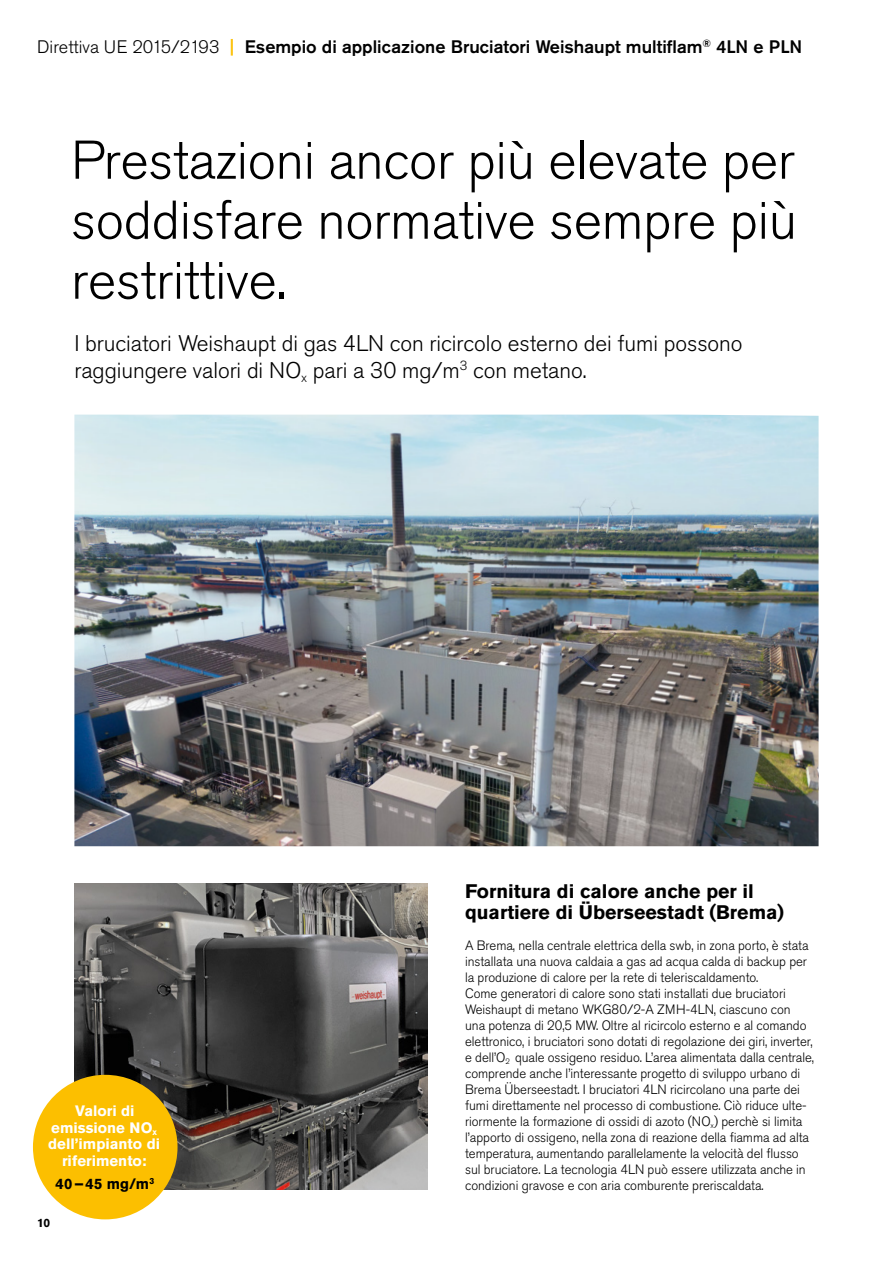
<style>
.page{position:relative;width:893px;height:1263px;background:#fff}
.page>*{position:absolute;margin:0;border:0;box-sizing:border-box;transform-origin:0 0}
.t1{font:300 54px/60px "Akzidenz Grotesk Pro";letter-spacing:-.005em;color:#000;text-align:justify}
.t2{font:300 22.5px/27px "Akzidenz Grotesk Pro";letter-spacing:-.005em;color:#000}
.t3{font:700 19.5px/21px "Akzidenz Grotesk Pro";color:#000}
.t4{font:500 18px "Akzidenz Grotesk Pro";color:#000}
.t5{font:700 15px/16.5px "Akzidenz Grotesk Pro";color:#fff;text-align:center}
.t6{font:700 15px "Akzidenz Grotesk Pro";color:#000}
.t7{font:300 13.5px/15.9px "Akzidenz Grotesk Pro";letter-spacing:-.005em;color:#000}
.t8{font:700 12px "Akzidenz Grotesk Pro";color:#000}
.s1{font-weight:300}
.s2{color:#fcbf00}
</style>
<div class="page">
<img style="left:74px;top:883px;width:354px;height:306px">
<img style="left:74px;top:415px;width:745px;height:431px">
<div style="left:33px;top:1075px;width:145px;height:144px;background:#fcbf00;border-radius:50%"></div>
<h3 class="t4" style="left:37px;top:35px;width:766px"><span class="s1">Direttiva UE 2015/2193</span> <span class="s2">|</span> Esempio di applicazione Bruciatori Weishaupt multiflam<sup>®</sup> 4LN e PLN</h3>
<h1 class="t1" style="left:71px;top:130px;width:727px">Prestazioni ancor più elevate per soddisfare normative sempre più restrittive.</h1>
<h2 class="t2" style="left:74px;top:329px;width:670px">I bruciatori Weishaupt di gas 4LN con ricircolo esterno dei fumi possono raggiungere valori di NO<sub>x</sub> pari a 30 mg/m<sup>3</sup> con metano.</h2>
<p class="t5" style="left:48px;top:1102px;width:113px">Valori di emissione NO<sub>x </sub>dell’impianto di riferimento:</p>
<p class="t6" style="left:56px;top:1174px;width:100px">40–45 mg/m<sup>3</sup></p>
<p class="t8" style="left:37px;top:1215px;width:15px">10</p>
<h3 class="t3" style="left:465px;top:880px;width:320px">Fornitura di calore anche per il quartiere di Überseestadt (Brema)</h3>
<p class="t7" style="left:465px;top:938px;width:350px">A Brema, nella centrale elettrica della swb, in zona porto, è stata installata una nuova caldaia a gas ad acqua calda di backup per la produzione di calore per la rete di teleriscaldamento.<br>Come generatori di calore sono stati installati due bruciatori Weishaupt di metano WKG80/2-A ZMH-4LN, ciascuno con<br>una potenza di 20,5 MW. Oltre al ricircolo esterno e al comando elettronico, i bruciatori sono dotati di regolazione dei giri, inverter, e dell’O<sub>2</sub> quale ossigeno residuo. L’area alimentata dalla centrale, comprende anche l’interessante progetto di sviluppo urbano di Brema Überseestadt. I bruciatori 4LN ricircolano una parte dei fumi direttamente nel processo di combustione. Ciò riduce ulte&shy;riormente la formazione di ossidi di azoto (NO<sub>x</sub>) perchè si limita l’apporto di ossigeno, nella zona di reazione della fiamma ad alta temperatura, aumentando parallelamente la velocità del flusso sul bruciatore. La tecnologia 4LN può essere utilizzata anche in condizioni gravose e con aria comburente preriscaldata.</p>
</div>
